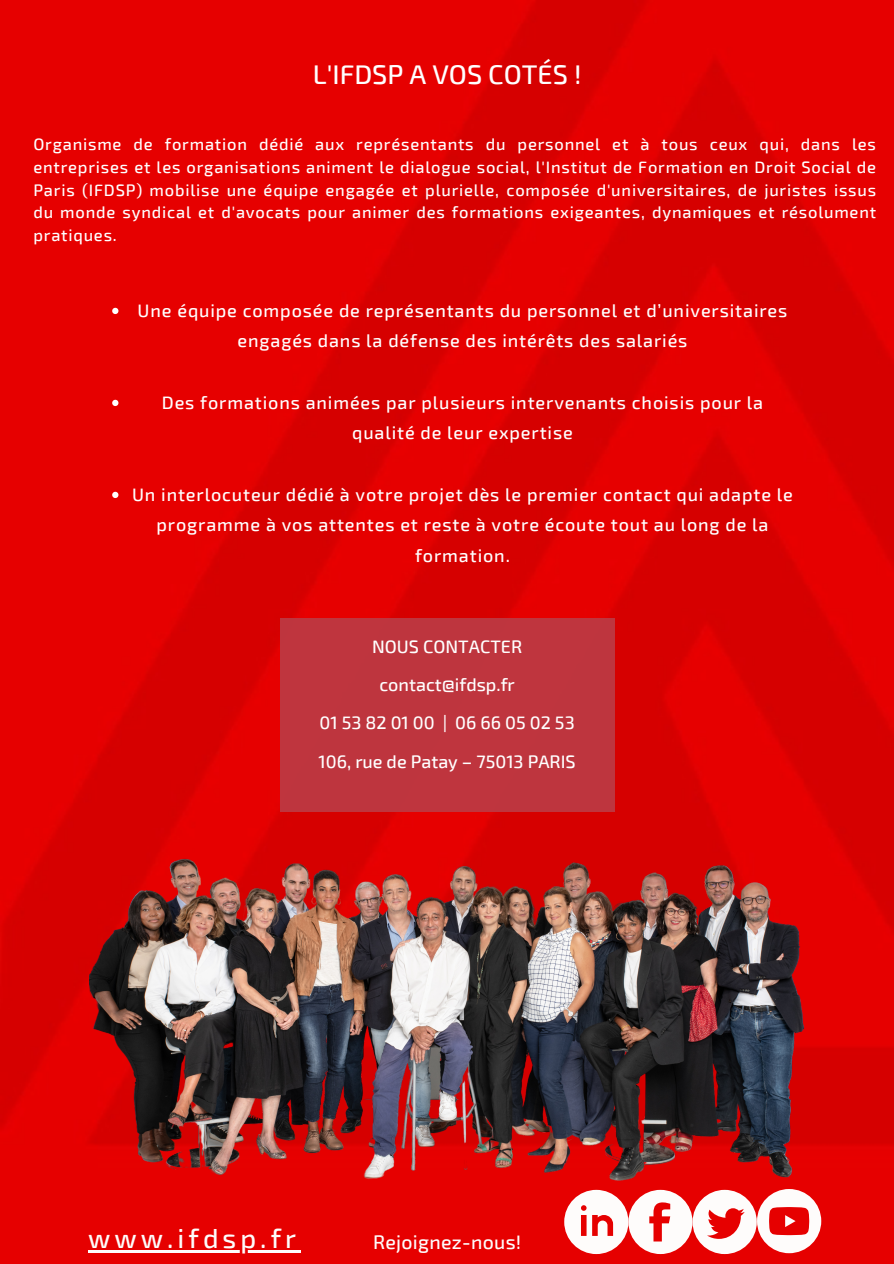
<style>
.page{position:relative;width:894px;height:1264px;background:#fff}
.page>*{position:absolute;margin:0;border:0;box-sizing:border-box;transform-origin:0 0}
.t1{font:500 27px "Exo 2";color:#fff}
.t2{font:500 27px "Exo 2";letter-spacing:.15em;color:#fefcfb}
.t3{font:500 19.5px "Exo 2";letter-spacing:.015em;color:#fefcfb}
.t4{font:500 18px/30.6px "Exo 2";letter-spacing:.05em;color:#fff;text-align:center}
.t5{font:500 18px "Exo 2";color:#fff}
.t6{font:500 16.5px/22.5px "Exo 2";letter-spacing:.05em;color:#fff;text-align:justify}
</style>
<div class="page">
<img style="left:0;top:0;width:893px;height:1263px">
<svg style="left:112px;top:308px;width:6px;height:6px"></svg>
<svg style="left:112px;top:400px;width:6px;height:6px"></svg>
<svg style="left:112px;top:492px;width:6px;height:6px"></svg>
<div style="left:280px;top:618px;width:334px;height:194px;background:#bd3942"></div>
<img style="left:89px;top:789px;width:715px;height:431px">
<hr style="left:88px;top:1249px;width:212px;height:3px;background:#fefcfb">
<svg style="left:564px;top:1188px;width:257px;height:65px"></svg>
<p class="t1" style="left:313px;top:56px;width:270px">L'IFDSP A VOS COTÉS !</p>
<p class="t6" style="left:33px;top:133px;width:844px">Organisme de formation dédié aux représentants du personnel et à tous ceux qui, dans les entreprises et les organisations animent le dialogue social, l'Institut de Formation en Droit Social de Paris (IFDSP) mobilise une équipe engagée et plurielle, composée d'universitaires, de juristes issus du monde syndical et d'avocats pour animer des formations exigeantes, dynamiques et résolument pratiques.</p>
<p class="t4" style="left:138px;top:294px;width:651px">Une équipe composée de représentants du personnel et d’universitaires engagés dans la défense des intérêts des salariés</p>
<p class="t4" style="left:162px;top:386px;width:602px">Des formations animées par plusieurs intervenants choisis pour la qualité de leur expertise</p>
<p class="t4" style="left:132px;top:478px;width:662px">Un interlocuteur dédié à votre projet dès le premier contact qui adapte le programme à vos attentes et reste à votre écoute tout au long de la formation.</p>
<p class="t5" style="left:372px;top:635px;width:151px">NOUS CONTACTER</p>
<p class="t5" style="left:379px;top:673px;width:137px">contact@ifdsp.fr</p>
<p class="t5" style="left:319px;top:711px;width:256px">01 53 82 01 00 | 06 66 05 02 53</p>
<p class="t5" style="left:318px;top:749px;width:258px">106, rue de Patay – 75013 PARIS</p>
<p class="t2" style="left:88px;top:1220px;width:209px">www.ifdsp.fr</p>
<p class="t3" style="left:373px;top:1229px;width:150px">Rejoignez-nous!</p>
</div>
